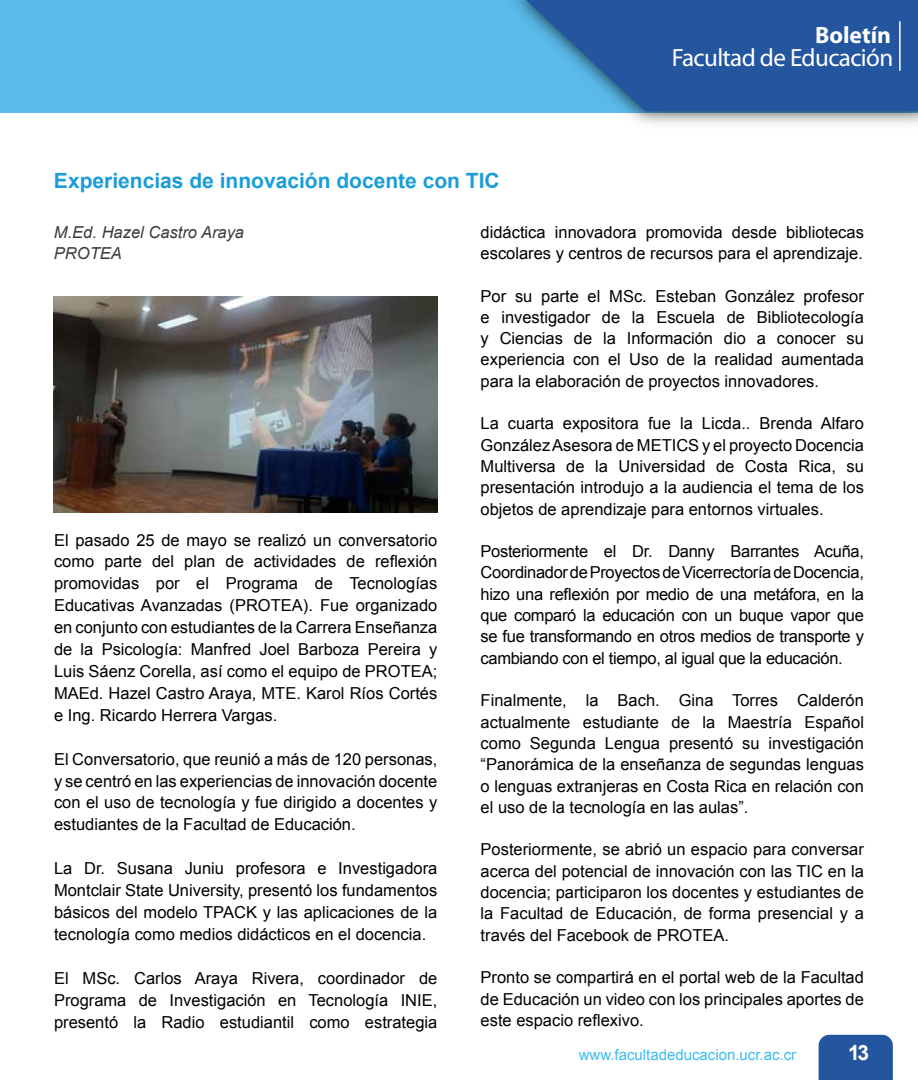
<style>
.page{position:relative;width:918px;height:1080px;background:#fff}
.page>*{position:absolute;margin:0;border:0;box-sizing:border-box;transform-origin:0 0}
.t1{font:25.05px "Myriad Pro";letter-spacing:-.025em;color:#fff}
.t2{font:700 23.7px "Myriad";color:#fff}
.t3{font:700 21px "Arial";color:#1a9dd8}
.t4{font:700 21px "Arial";color:#fff}
.t5{font:16.5px/21.3px "Arial";color:#000;text-align:justify}
.t6{font:italic 16.5px/21px "Arial";color:#3c3c3b}
.t7{font:15px "Arial";color:#3bbbf3}
</style>
<div class="page">
<div style="left:0;top:0;width:918px;height:112px;background:#5abaea"></div>
<img style="left:498px;top:0;width:420px;height:125px">
<svg style="left:526px;top:0;width:392px;height:111px;background:#2a63a7"></svg>
<div style="left:819px;top:1035px;width:74px;height:45px;background:#23569f"></div>
<hr style="left:899px;top:21px;width:2px;height:50px;background:#fff">
<img style="left:54px;top:297px;width:383px;height:216px">
<p class="t3" style="left:54px;top:169px;width:447px">Experiencias de innovación docente con TIC</p>
<h2 class="t2" style="left:815px;top:22px;width:78px">Boletín</h2>
<h1 class="t1" style="left:672px;top:44px;width:223px">Facultad de Educación</h1>
<p class="t6" style="left:54px;top:221px;width:192px">M.Ed. Hazel Castro Araya<br>PROTEA</p>
<p class="t5" style="left:54px;top:529px;width:385px;line-height:21.9px">El pasado 25 de mayo se realizó un conversatorio como parte del plan de actividades de reflexión promovidas por el Programa de Tecnologías Educativas Avanzadas (PROTEA). Fue organizado en conjunto con estudiantes de la Carrera Enseñanza de la Psicología: Manfred Joel Barboza Pereira y Luis Sáenz Corella, así como el equipo de PROTEA; MAEd. Hazel Castro Araya, MTE. Karol Ríos Cortés e Ing. Ricardo Herrera Vargas.</p>
<p class="t5" style="left:54px;top:748px;width:385px;line-height:21.9px">El Conversatorio, que reunió a más de 120 personas, y se centró en las experiencias de innovación docente con el uso de tecnología y fue dirigido a docentes y estudiantes de la Facultad de Educación.</p>
<p class="t5" style="left:54px;top:857px;width:385px;line-height:21.9px">La Dr. Susana Juniu profesora e Investigadora Montclair State University, presentó los fundamentos básicos del modelo TPACK y las aplicaciones de la tecnología como medios didácticos en el docencia.</p>
<p class="t5" style="left:54px;top:967px;width:385px;line-height:21.9px">El MSc. Carlos Araya Rivera, coordinador de Programa de Investigación en Tecnología INIE, presentó la Radio estudiantil como estrategia</p>
<p class="t5" style="left:481px;top:221px;width:385px">didáctica innovadora promovida desde bibliotecas escolares y centros de recursos para el aprendizaje.</p>
<p class="t5" style="left:481px;top:285px;width:385px">Por su parte el MSc. Esteban González profesor e investigador de la Escuela de Bibliotecología y Ciencias de la Información dio a conocer su experiencia con el Uso de la realidad aumentada para la elaboración de proyectos innovadores.</p>
<p class="t5" style="left:481px;top:413px;width:385px">La cuarta expositora fue la Licda.. Brenda Alfaro González Asesora de METICS y el proyecto Docencia Multiversa de la Universidad de Costa Rica, su presentación introdujo a la audiencia el tema de los objetos de aprendizaje para entornos virtuales.</p>
<p class="t5" style="left:481px;top:541px;width:385px">Posteriormente el Dr. Danny Barrantes Acuña, Coordinador de Proyectos de Vicerrectoría de Docencia, hizo una reflexión por medio de una metáfora, en la que comparó la educación con un buque vapor que se fue transformando en otros medios de transporte y cambiando con el tiempo, al igual que la educación.</p>
<p class="t5" style="left:481px;top:690px;width:385px">Finalmente, la Bach. Gina Torres Calderón actualmente estudiante de la Maestría Español como Segunda Lengua presentó su investigación “Panorámica de la enseñanza de segundas lenguas o lenguas extranjeras en Costa Rica en relación con el uso de la tecnología en las aulas”.</p>
<p class="t5" style="left:481px;top:839px;width:385px">Posteriormente, se abrió un espacio para conversar acerca del potencial de innovación con las TIC en la docencia; participaron los docentes y estudiantes de la Facultad de Educación, de forma presencial y a través del Facebook de PROTEA.</p>
<p class="t5" style="left:481px;top:967px;width:385px">Pronto se compartirá en el portal web de la Facultad de Educación un video con los principales aportes de este espacio reflexivo.</p>
<p class="t7" style="left:579px;top:1046px;width:219px">www.facultadeducacion.ucr.ac.cr</p>
<p class="t4" style="left:848px;top:1041px;width:22px">13</p>
</div>
